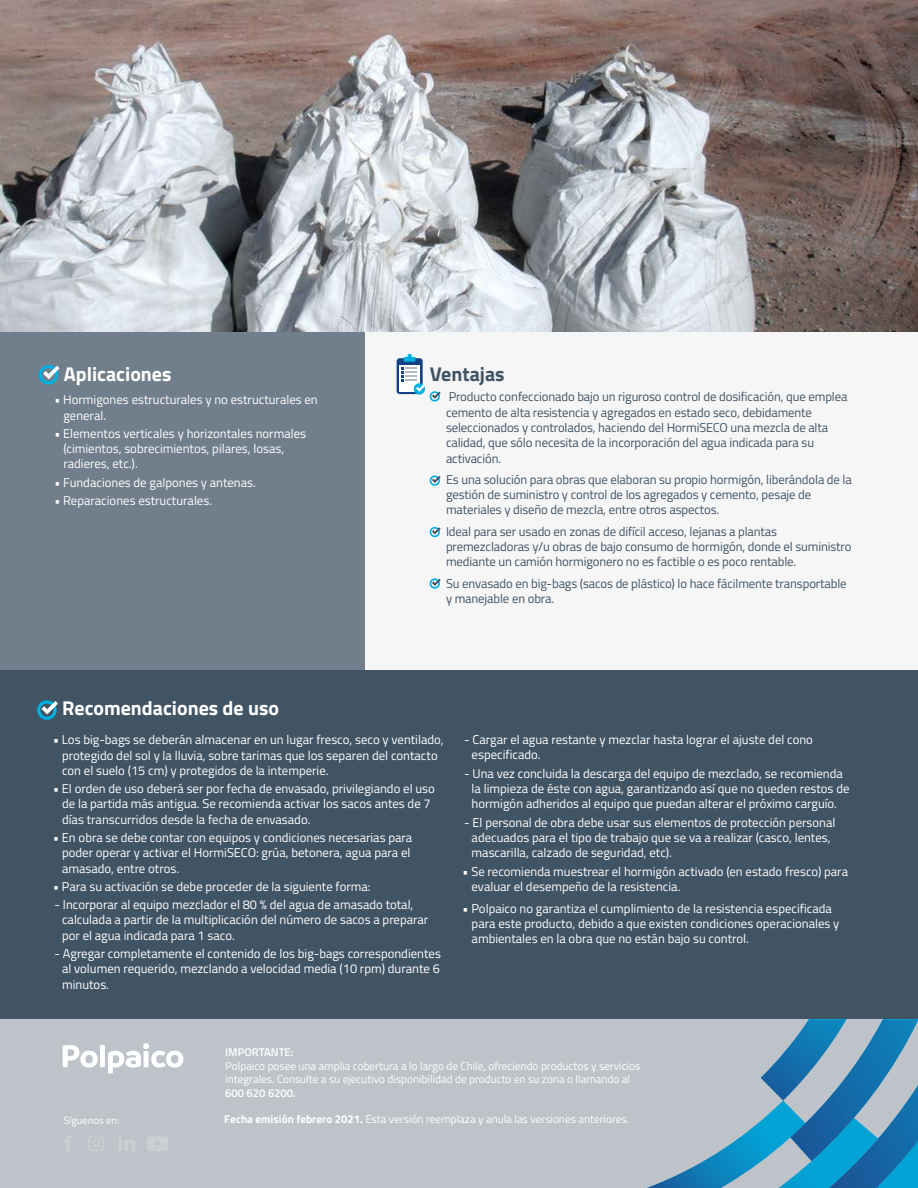
<style>
.page{position:relative;width:918px;height:1188px;background:#fff}
.page>*{position:absolute;margin:0;border:0;box-sizing:border-box;transform-origin:0 0}
.t1{font:700 19.95px "Titillium Web";color:#fff}
.t2{font:700 19.95px "Titillium Web";color:#415464}
.t3{font:12.75px/15.3px "Titillium Web";color:#fff}
.t4{font:12.75px/15.3px "Titillium Web";letter-spacing:-.01em;color:#415464}
.t5{font:11.25px/13.5px "Titillium Web";color:#fff}
.t6{font:600 11.25px "Titillium Web";color:#fff}
.t7{font:10.5px "Titillium Web";color:#fff}
.s1{font-weight:700}
</style>
<div class="page">
<div style="left:365px;top:331px;width:553px;height:347px;background:#f6f6f7"></div>
<div style="left:0;top:323px;width:365px;height:355px;background:#717e8b"></div>
<div style="left:0;top:670px;width:918px;height:355px;background:#415464"></div>
<svg style="left:37px;top:700px;width:21px;height:20px"></svg>
<svg style="left:38px;top:365px;width:22px;height:20px"></svg>
<svg style="left:429px;top:475px;width:12px;height:11px"></svg>
<svg style="left:429px;top:527px;width:12px;height:11px"></svg>
<svg style="left:429px;top:578px;width:12px;height:11px"></svg>
<img style="left:0;top:0;width:918px;height:331px">
<div style="left:397px;top:358px;width:26px;height:36px;background:#154284;border-radius:3px"></div>
<div style="left:399px;top:365px;width:21px;height:27px;background:#fff"></div>
<div style="left:404px;top:357px;width:12px;height:5px;background:#00b0e1"></div>
<svg style="left:408px;top:354px;width:4px;height:3px"></svg>
<svg style="left:401px;top:367px;width:40px;height:35px"></svg>
<div style="left:0;top:1020px;width:918px;height:168px;background:#bdc3c9"></div>
<svg style="left:63px;top:1043px;width:121px;height:31px"></svg>
<svg style="left:147px;top:1136px;width:21px;height:15px"></svg>
<svg style="left:119px;top:1135px;width:16px;height:16px"></svg>
<svg style="left:65px;top:1135px;width:6px;height:16px"></svg>
<svg style="left:89px;top:1136px;width:15px;height:15px"></svg>
<svg style="left:647px;top:1020px;width:271px;height:168px"></svg>
<h1 class="t1" style="left:64px;top:358px;width:109px">Aplicaciones</h1>
<p class="t3" style="left:63px;top:392px;width:256px;text-indent:-9px">• Hormigones estructurales y no estructurales en general.</p>
<p class="t3" style="left:63px;top:425px;width:244px;text-indent:-9px">• Elementos verticales y horizontales normales (cimientos, sobrecimientos, pilares, losas, radieres, etc.).</p>
<p class="t3" style="left:54px;top:474px;width:203px">• Fundaciones de galpones y antenas.</p>
<p class="t3" style="left:54px;top:492px;width:159px">• Reparaciones estructurales.</p>
<h1 class="t2" style="left:430px;top:358px;width:76px">Ventajas</h1>
<p class="t4" style="left:446px;top:389px;width:403px">Producto confeccionado bajo un riguroso control de dosificación, que emplea cemento de alta resistencia y agregados en estado seco, debidamente seleccionados y controlados, haciendo del HormiSECO una mezcla de alta calidad, que sólo necesita de la incorporación del agua indicada para su activación.</p>
<p class="t4" style="left:446px;top:471px;width:407px">Es una solución para obras que elaboran su propio hormigón, liberándola de la gestión de suministro y control de los agregados y cemento, pesaje de materiales y diseño de mezcla, entre otros aspectos.</p>
<p class="t4" style="left:446px;top:523px;width:407px">Ideal para ser usado en zonas de difícil acceso, lejanas a plantas premezcladoras y/u obras de bajo consumo de hormigón, donde el suministro mediante un camión hormigonero no es factible o es poco rentable.</p>
<p class="t4" style="left:446px;top:575px;width:402px">Su envasado en big-bags (sacos de plástico) lo hace fácilmente transportable y manejable en obra.</p>
<h1 class="t1" style="left:62px;top:693px;width:218px">Recomendaciones de uso</h1>
<p class="t3" style="left:62px;top:731px;width:383px;text-indent:-9px">• Los big-bags se deberán almacenar en un lugar fresco, seco y ventilado, protegido del sol y la lluvia, sobre tarimas que los separen del contacto con el suelo (15 cm) y protegidos de la intemperie.</p>
<p class="t3" style="left:62px;top:780px;width:374px;text-indent:-9px">• El orden de uso deberá ser por fecha de envasado, privilegiando el uso de la partida más antigua. Se recomienda activar los sacos antes de 7 días transcurridos desde la fecha de envasado.</p>
<p class="t3" style="left:62px;top:829px;width:352px;text-indent:-9px">• En obra se debe contar con equipos y condiciones necesarias para poder operar y activar el HormiSECO: grúa, betonera, agua para el amasado, entre otros.</p>
<p class="t3" style="left:53px;top:878px;width:319px">• Para su activación se debe proceder de la siguiente forma:</p>
<p class="t3" style="left:62px;top:896px;width:368px;text-indent:-7px">- Incorporar al equipo mezclador el 80 % del agua de amasado total, calculada a partir de la multiplicación del número de sacos a preparar por el agua indicada para 1 saco.</p>
<p class="t3" style="left:62px;top:945px;width:380px;text-align:justify;text-indent:-7px">- Agregar completamente el contenido de los big-bags correspondientes al volumen requerido, mezclando a velocidad media (10 rpm) durante 6 minutos.</p>
<p class="t3" style="left:472px;top:731px;width:343px;text-indent:-7px">- Cargar el agua restante y mezclar hasta lograr el ajuste del cono especificado.</p>
<p class="t3" style="left:464px;top:765px;width:387px;text-align:center">- Una vez concluida la descarga del equipo de mezclado, se recomienda la limpieza de éste con agua, garantizando así que no queden restos de hormigón adheridos al equipo que puedan alterar el próximo carguío.</p>
<p class="t3" style="left:472px;top:814px;width:365px;text-indent:-7px">- El personal de obra debe usar sus elementos de protección personal adecuados para el tipo de trabajo que se va a realizar (casco, lentes, mascarilla, calzado de seguridad, etc).</p>
<p class="t3" style="left:472px;top:863px;width:378px;text-indent:-9px">• Se recomienda muestrear el hormigón activado (en estado fresco) para evaluar el desempeño de la resistencia.</p>
<p class="t3" style="left:472px;top:900px;width:369px;text-indent:-9px">• Polpaico no garantiza el cumplimiento de la resistencia especificada para este producto, debido a que existen condiciones operacionales y ambientales en la obra que no están bajo su control.</p>
<p class="t6" style="left:225px;top:1044px;width:70px">IMPORTANTE:</p>
<p class="t5" style="left:225px;top:1059px;width:417px">Polpaico posee una amplia cobertura a lo largo de Chile, ofreciendo productos y servicios integrales. Consulte a su ejecutivo disponibilidad de producto en su zona o llamando al</p>
<p class="t6" style="left:225px;top:1084px;width:72px">600 620 6200.</p>
<p class="t7" style="left:64px;top:1113px;width:57px">Síguenos en:</p>
<p class="t5" style="left:224px;top:1112px;width:406px"><span class="s1">Fecha emisión febrero 2021.</span> Esta versión reemplaza y anula las versiones anteriores.</p>
</div>
